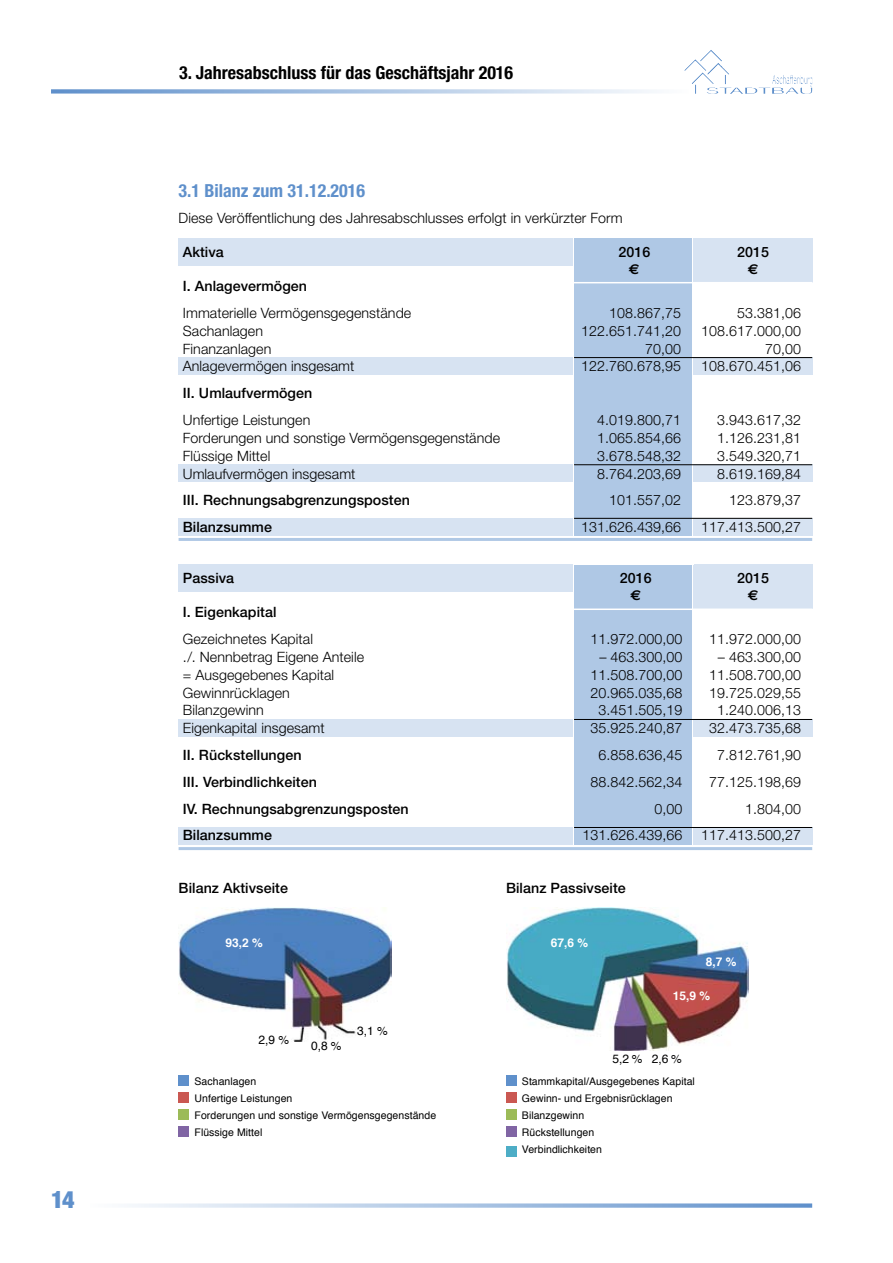
<style>
.page{position:relative;width:893px;height:1263px;background:#fff}
.page>*{position:absolute;margin:0;border:0;box-sizing:border-box;transform-origin:0 0}
.t1{font:900 condensed 24px "Helvetica Neue";color:#5f90cb}
.t2{font:700 condensed 18px "Helvetica Neue";color:#000}
.t3{font:700 condensed 18px "Helvetica Neue";color:#5f90cb}
.t4{font:300 14.25px "Helvetica Neue";letter-spacing:.005em;color:#000}
.t5{font:500 14.25px "Helvetica Neue";letter-spacing:.005em;color:#000}
.t6{font:700 14.25px "Euro Sans";color:#000}
.t7{font:12px "Helvetica";color:#000}
.t8{font:700 12px "Helvetica";color:#fff}
.t9{font:10.5px/17px "Helvetica";letter-spacing:.005em;color:#000}
</style>
<div class="page">
<img style="left:506px;top:907px;width:242px;height:143px">
<img style="left:179px;top:907px;width:212px;height:134px">
<div style="left:179px;top:238px;width:394px;height:27px;background:#d7e3f2"></div>
<div style="left:693px;top:238px;width:119px;height:44px;background:#d7e3f2"></div>
<div style="left:179px;top:565px;width:394px;height:27px;background:#d7e3f2"></div>
<div style="left:693px;top:565px;width:119px;height:44px;background:#d7e3f2"></div>
<div style="left:179px;top:357px;width:394px;height:18px;background:#d7e3f2"></div>
<div style="left:693px;top:357px;width:119px;height:18px;background:#d7e3f2"></div>
<div style="left:179px;top:464px;width:394px;height:18px;background:#d7e3f2"></div>
<div style="left:693px;top:464px;width:119px;height:18px;background:#d7e3f2"></div>
<div style="left:179px;top:518px;width:394px;height:18px;background:#d7e3f2"></div>
<div style="left:693px;top:518px;width:119px;height:18px;background:#d7e3f2"></div>
<div style="left:179px;top:719px;width:394px;height:18px;background:#d7e3f2"></div>
<div style="left:693px;top:719px;width:119px;height:18px;background:#d7e3f2"></div>
<div style="left:179px;top:827px;width:394px;height:18px;background:#d7e3f2"></div>
<div style="left:693px;top:827px;width:119px;height:18px;background:#d7e3f2"></div>
<div style="left:574px;top:238px;width:118px;height:607px;background:#afc8e5"></div>
<svg style="left:51px;top:89px;width:603px;height:5px;background:#b6cce6"></svg>
<img style="left:685px;top:50px;width:44px;height:34px">
<hr style="left:574px;top:282px;width:239px;height:1px;background:#fff">
<hr style="left:574px;top:608px;width:239px;height:2px;background:#fff">
<div style="left:574px;top:536px;width:119px;height:29px;background:#fff"></div>
<hr style="left:179px;top:538px;width:633px;height:3px;background:#afc8e5">
<hr style="left:179px;top:847px;width:633px;height:3px;background:#afc8e5">
<div style="left:179px;top:1075px;width:10px;height:11px;background:#5f90cb"></div>
<div style="left:179px;top:1092px;width:10px;height:11px;background:#ca5852"></div>
<div style="left:179px;top:1109px;width:10px;height:11px;background:#9cbb58"></div>
<div style="left:179px;top:1126px;width:10px;height:11px;background:#8065a4"></div>
<div style="left:506px;top:1075px;width:11px;height:11px;background:#5f90cb"></div>
<div style="left:506px;top:1092px;width:11px;height:11px;background:#ca5852"></div>
<div style="left:506px;top:1109px;width:11px;height:11px;background:#9cbb58"></div>
<div style="left:506px;top:1126px;width:11px;height:11px;background:#8065a4"></div>
<div style="left:506px;top:1146px;width:11px;height:11px;background:#4dadc6"></div>
<hr style="left:574px;top:357px;width:238px;height:1px;background:#000">
<hr style="left:574px;top:464px;width:238px;height:1px;background:#000">
<hr style="left:574px;top:518px;width:238px;height:1px;background:#000">
<hr style="left:574px;top:719px;width:238px;height:1px;background:#000">
<hr style="left:574px;top:827px;width:238px;height:1px;background:#000">
<svg style="left:129px;top:1203px;width:683px;height:5px;background:#b6cce7"></svg>
<h1 class="t1" style="left:51px;top:1184px;width:25px">14</h1>
<p class="t2" style="left:179px;top:62px;width:335px">3. Jahresabschluss für das Geschäftsjahr 2016</p>
<p class="t3" style="left:179px;top:180px;width:188px">3.1 Bilanz zum 31.12.2016</p>
<p class="t4" style="left:179px;top:209px;width:445px">Diese Veröffentlichung des Jahresabschlusses erfolgt in verkürzter Form</p>
<p class="t5" style="left:183px;top:243px;width:43px">Aktiva</p>
<p class="t5" style="left:618px;top:243px;width:33px">2016</p>
<p class="t5" style="left:737px;top:243px;width:33px">2015</p>
<p class="t6" style="left:629px;top:261px;width:12px">E</p>
<p class="t6" style="left:748px;top:261px;width:12px">E</p>
<p class="t5" style="left:183px;top:277px;width:126px">I. Anlagevermögen</p>
<p class="t4" style="left:183px;top:304px;width:230px">Immaterielle Vermögensgegenstände</p>
<p class="t4" style="left:609px;top:304px;width:73px">108.867,75</p>
<p class="t4" style="left:737px;top:304px;width:65px">53.381,06</p>
<p class="t4" style="left:183px;top:322px;width:82px">Sachanlagen</p>
<p class="t4" style="left:581px;top:322px;width:101px">122.651.741,20</p>
<p class="t4" style="left:701px;top:322px;width:101px">108.617.000,00</p>
<p class="t4" style="left:183px;top:340px;width:90px">Finanzanlagen</p>
<p class="t4" style="left:645px;top:340px;width:37px">70,00</p>
<p class="t4" style="left:765px;top:340px;width:37px">70,00</p>
<p class="t4" style="left:183px;top:358px;width:173px">Anlagevermögen insgesamt</p>
<p class="t4" style="left:581px;top:358px;width:101px">122.760.678,95</p>
<p class="t4" style="left:701px;top:358px;width:101px">108.670.451,06</p>
<p class="t5" style="left:183px;top:385px;width:131px">II. Umlaufvermögen</p>
<p class="t4" style="left:183px;top:411px;width:129px">Unfertige Leistungen</p>
<p class="t4" style="left:597px;top:411px;width:85px">4.019.800,71</p>
<p class="t4" style="left:717px;top:411px;width:85px">3.943.617,32</p>
<p class="t4" style="left:183px;top:429px;width:319px">Forderungen und sonstige Vermögensgegenstände</p>
<p class="t4" style="left:597px;top:429px;width:85px">1.065.854,66</p>
<p class="t4" style="left:717px;top:429px;width:85px">1.126.231,81</p>
<p class="t4" style="left:183px;top:447px;width:89px">Flüssige Mittel</p>
<p class="t4" style="left:597px;top:447px;width:85px">3.678.548,32</p>
<p class="t4" style="left:717px;top:447px;width:85px">3.549.320,71</p>
<p class="t4" style="left:183px;top:465px;width:174px">Umlaufvermögen insgesamt</p>
<p class="t4" style="left:597px;top:465px;width:85px">8.764.203,69</p>
<p class="t4" style="left:717px;top:465px;width:85px">8.619.169,84</p>
<p class="t5" style="left:183px;top:492px;width:229px">III. Rechnungsabgrenzungsposten</p>
<p class="t4" style="left:609px;top:492px;width:73px">101.557,02</p>
<p class="t4" style="left:729px;top:492px;width:73px">123.879,37</p>
<p class="t5" style="left:183px;top:519px;width:91px">Bilanzsumme</p>
<p class="t4" style="left:581px;top:518px;width:101px">131.626.439,66</p>
<p class="t4" style="left:701px;top:518px;width:101px">117.413.500,27</p>
<p class="t5" style="left:183px;top:570px;width:53px">Passiva</p>
<p class="t5" style="left:620px;top:570px;width:33px">2016</p>
<p class="t5" style="left:737px;top:570px;width:33px">2015</p>
<p class="t6" style="left:630px;top:587px;width:12px">E</p>
<p class="t6" style="left:748px;top:587px;width:12px">E</p>
<p class="t5" style="left:183px;top:604px;width:95px">I. Eigenkapital</p>
<p class="t4" style="left:183px;top:630px;width:132px">Gezeichnetes Kapital</p>
<p class="t4" style="left:591px;top:630px;width:93px">11.972.000,00</p>
<p class="t4" style="left:709px;top:630px;width:93px">11.972.000,00</p>
<p class="t4" style="left:183px;top:648px;width:183px">./. Nennbetrag Eigene Anteile</p>
<p class="t4" style="left:599px;top:648px;width:85px">– 463.300,00</p>
<p class="t4" style="left:718px;top:648px;width:85px">– 463.300,00</p>
<p class="t4" style="left:183px;top:666px;width:153px">= Ausgegebenes Kapital</p>
<p class="t4" style="left:591px;top:666px;width:93px">11.508.700,00</p>
<p class="t4" style="left:709px;top:666px;width:93px">11.508.700,00</p>
<p class="t4" style="left:183px;top:684px;width:109px">Gewinnrücklagen</p>
<p class="t4" style="left:591px;top:684px;width:93px">20.965.035,68</p>
<p class="t4" style="left:709px;top:684px;width:93px">19.725.029,55</p>
<p class="t4" style="left:183px;top:702px;width:83px">Bilanzgewinn</p>
<p class="t4" style="left:599px;top:702px;width:85px">3.451.505,19</p>
<p class="t4" style="left:717px;top:702px;width:85px">1.240.006,13</p>
<p class="t4" style="left:183px;top:719px;width:143px">Eigenkapital insgesamt</p>
<p class="t4" style="left:591px;top:719px;width:93px">35.925.240,87</p>
<p class="t4" style="left:709px;top:719px;width:93px">32.473.735,68</p>
<p class="t5" style="left:183px;top:746px;width:120px">II. Rückstellungen</p>
<p class="t4" style="left:599px;top:746px;width:85px">6.858.636,45</p>
<p class="t4" style="left:717px;top:746px;width:85px">7.812.761,90</p>
<p class="t5" style="left:183px;top:773px;width:136px">III. Verbindlichkeiten</p>
<p class="t4" style="left:591px;top:773px;width:93px">88.842.562,34</p>
<p class="t4" style="left:709px;top:773px;width:93px">77.125.198,69</p>
<p class="t5" style="left:183px;top:800px;width:227px">IV. Rechnungsabgrenzungsposten</p>
<p class="t4" style="left:655px;top:800px;width:29px">0,00</p>
<p class="t4" style="left:745px;top:800px;width:57px">1.804,00</p>
<p class="t5" style="left:183px;top:827px;width:91px">Bilanzsumme</p>
<p class="t4" style="left:583px;top:827px;width:101px">131.626.439,66</p>
<p class="t4" style="left:701px;top:827px;width:101px">117.413.500,27</p>
<p class="t5" style="left:179px;top:879px;width:111px">Bilanz Aktivseite</p>
<p class="t5" style="left:506px;top:879px;width:121px">Bilanz Passivseite</p>
<p class="t8" style="left:225px;top:933px;width:39px">93,2 %</p>
<p class="t7" style="left:258px;top:1031px;width:32px">2,9 %</p>
<p class="t7" style="left:311px;top:1037px;width:32px">0,8 %</p>
<p class="t7" style="left:357px;top:1021px;width:32px">3,1 %</p>
<p class="t8" style="left:551px;top:933px;width:39px">67,6 %</p>
<p class="t8" style="left:706px;top:952px;width:32px">8,7 %</p>
<p class="t8" style="left:673px;top:986px;width:39px">15,9 %</p>
<p class="t7" style="left:612px;top:1049px;width:32px">5,2 %</p>
<p class="t7" style="left:652px;top:1049px;width:32px">2,6 %</p>
<p class="t9" style="left:195px;top:1073px;width:243px">Sachanlagen<br>Unfertige Leistungen<br>Forderungen und sonstige Vermögensgegenstände<br>Flüssige Mittel</p>
<p class="t9" style="left:522px;top:1073px;width:174px">Stammkapital/Ausgegebenes Kapital<br>Gewinn- und Ergebnisrücklagen<br>Bilanzgewinn<br>Rückstellungen<br>Verbindlichkeiten</p>
</div>
